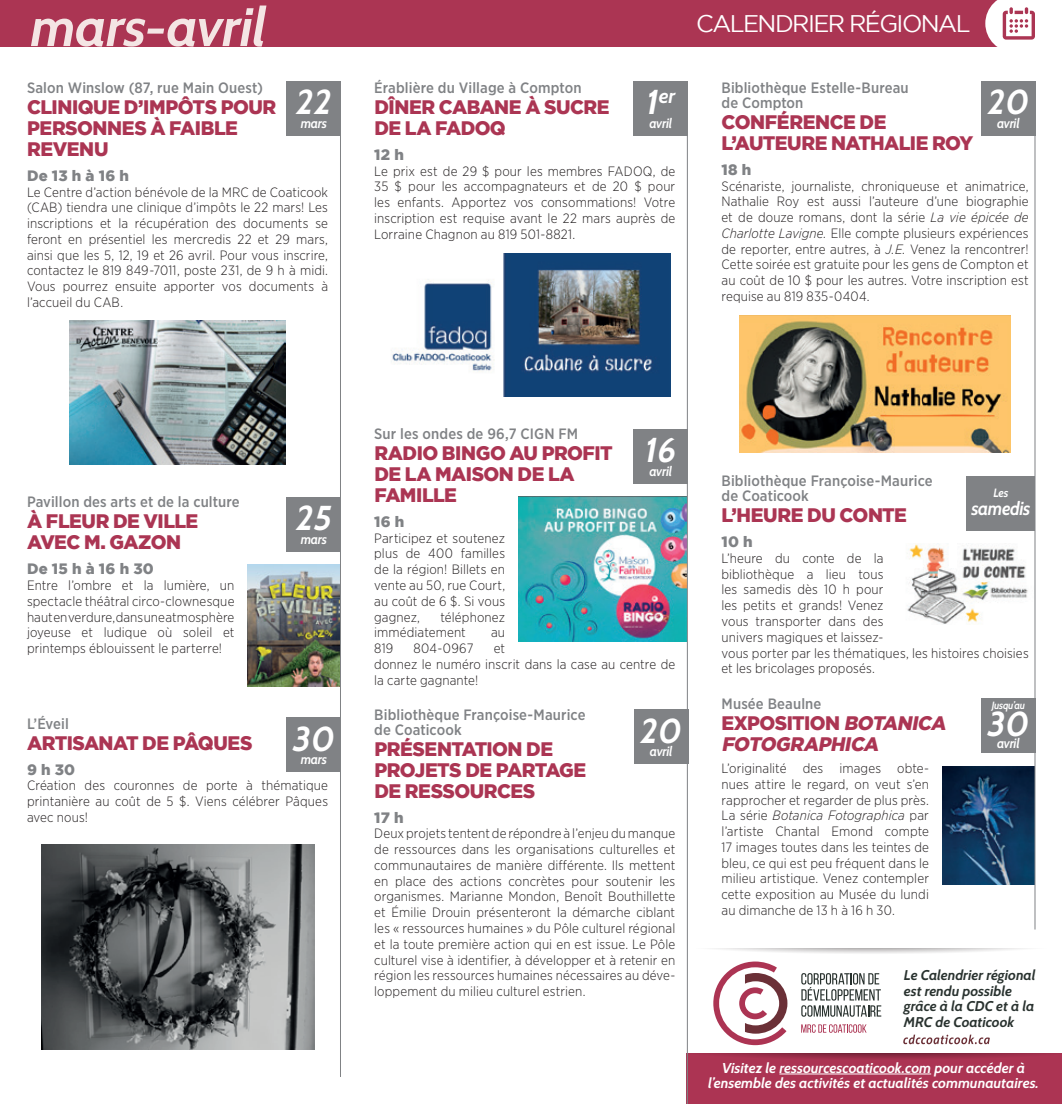
<style>
.page{position:relative;width:1062px;height:1104px;background:#fff}
.page>*{position:absolute;margin:0;border:0;box-sizing:border-box;transform-origin:0 0}
.t1{font:italic 700 54px "Cabin";letter-spacing:-.01em;color:#f4e5e4}
.t2{font:italic 700 34.5px "Cabin";color:#fff}
.t3{font:24px "Gotham";letter-spacing:-.065em;color:#fff}
.t4{font:italic 700 20.1px "Cabin";color:#fff}
.t5{font:900 19.5px/21px "Gotham";letter-spacing:-.025em;color:#ab3553}
.t6{font:italic 900 19.5px/21px "Gotham";color:#ab3553}
.t7{font:italic 700 18.75px "Cabin";letter-spacing:-.02em;color:#fff;scale:.92 1}
.t8{font:500 15px/15px "Gotham Narrow";letter-spacing:.01em;color:#808285}
.t9{font:900 15px "Gotham";letter-spacing:.02em;color:#808285}
.t10{font:italic 700 14.25px/15.8px "Cabin";color:#fff;text-align:center}
.t11{font:italic 700 14.1px/15.6px "Cabin";color:#29322f}
.t12{font:300 13.5px/15.8px "Gotham Narrow";letter-spacing:.01em;color:#231f20;text-align:justify}
.t13{font:italic 700 13.5px "Cabin";letter-spacing:-.02em;color:#fff;scale:.92 1}
.t14{font:italic 700 12px "Cabin";color:#fff;scale:.92 1}
.t15{font:italic 700 10.5px "Cabin";letter-spacing:-.02em;color:#fff;scale:.92 1}
.s1{font-size:34.5px}
.s2{font-style:italic}
.s3{font-style:normal}
</style>
<div class="page">
<div style="left:0;top:0;width:1016px;height:46px;background:#ab3553"></div>
<svg style="left:985px;top:0;width:50px;height:47px"></svg>
<svg style="left:688px;top:1053px;width:374px;height:50px;background:#a93452"></svg>
<svg style="left:714px;top:948px;width:313px;height:6px"></svg>
<hr style="left:779px;top:1073px;width:152px;height:1px;background:#fff">
<svg style="left:903px;top:1034px;width:87px;height:9px"></svg>
<svg style="left:801px;top:973px;width:80px;height:43px"></svg>
<svg style="left:801px;top:1024px;width:66px;height:8px"></svg>
<svg style="left:713px;top:961px;width:74px;height:83px"></svg>
<div style="left:287px;top:81px;width:54px;height:54px;background:#808285"></div>
<div style="left:634px;top:81px;width:54px;height:54px;background:#808285"></div>
<div style="left:634px;top:429px;width:54px;height:54px;background:#808285"></div>
<div style="left:981px;top:81px;width:54px;height:54px;background:#808285"></div>
<div style="left:634px;top:709px;width:54px;height:54px;background:#808285"></div>
<div style="left:981px;top:698px;width:54px;height:54px;background:#808285"></div>
<div style="left:287px;top:497px;width:54px;height:54px;background:#808285"></div>
<div style="left:287px;top:717px;width:54px;height:54px;background:#808285"></div>
<div style="left:966px;top:476px;width:69px;height:54px;background:#808285"></div>
<img style="left:70px;top:321px;width:215px;height:143px">
<img style="left:391px;top:253px;width:279px;height:144px">
<img style="left:519px;top:496px;width:168px;height:145px">
<img style="left:41px;top:844px;width:273px;height:204px">
<img style="left:907px;top:543px;width:128px;height:81px">
<img style="left:248px;top:564px;width:92px;height:122px">
<img style="left:942px;top:766px;width:93px;height:118px">
<hr style="left:340px;top:81px;width:1px;height:995px;background:#808285">
<hr style="left:687px;top:81px;width:1px;height:1022px;background:#808285">
<img style="left:740px;top:315px;width:271px;height:137px">
<hr style="left:1035px;top:81px;width:1px;height:848px;background:#808285">
<h1 class="t1" style="left:31px;top:-6px;width:238px">mars-avril</h1>
<h3 class="t3" style="left:696px;top:10px;width:276px">CALENDRIER RÉGIONAL</h3>
<p class="t8" style="left:27px;top:80px;width:238px">Salon Winslow (87, rue Main Ouest)</p>
<h3 class="t5" style="left:27px;top:96px;width:251px">CLINIQUE D’IMPÔTS POUR<br>PERSONNES À FAIBLE<br>REVENU</h3>
<p class="t9" style="left:27px;top:167px;width:103px">De 13 h à 16 h</p>
<p class="t12" style="left:27px;top:184px;width:303px">Le Centre d’action bénévole de la MRC de Coaticook (CAB) tiendra une clinique d’impôts le 22 mars! Les inscriptions et la récupération des documents se feront en présentiel les mercredis 22 et 29 mars, ainsi que les 5, 12, 19 et 26 avril. Pour vous inscrire, contactez le 819 849-7011, poste 231, de 9 h à midi.<br>Vous pourrez ensuite apporter vos documents à l’accueil du CAB.</p>
<h2 class="t2" style="left:296px;top:81px;width:37px">22</h2>
<p class="t13" style="left:301px;top:115px;width:30px">mars</p>
<p class="t8" style="left:374px;top:80px;width:209px">Érablière du Village à Compton</p>
<h3 class="t5" style="left:374px;top:96px;width:237px">DÎNER CABANE À SUCRE<br>DE LA FADOQ</h3>
<p class="t9" style="left:374px;top:146px;width:31px">12 h</p>
<p class="t12" style="left:374px;top:163px;width:303px">Le prix est de 29 $ pour les membres FADOQ, de 35 $ pour les accompagnateurs et de 20 $ pour les enfants. Apportez vos consommations! Votre inscription est requise avant le 22 mars auprès de Lorraine Chagnon au 819 501-8821.</p>
<h3 class="t4" style="left:646px;top:84px;width:31px"><span class="s1">1</span>er</h3>
<p class="t13" style="left:649px;top:115px;width:26px">avril</p>
<p class="t8" style="left:721px;top:80px;width:189px">Bibliothèque Estelle-Bureau de Compton</p>
<h3 class="t5" style="left:722px;top:111px;width:253px">CONFÉRENCE DE<br>L’AUTEURE NATHALIE ROY</h3>
<p class="t9" style="left:721px;top:161px;width:31px">18 h</p>
<p class="t12" style="left:721px;top:178px;width:309px">Scénariste, journaliste, chroniqueuse et animatrice, Nathalie Roy est aussi l’auteure d’une biographie et de douze romans, dont la série <span class="s2">La vie épicée de Charlotte Lavigne.</span> Elle compte plusieurs expériences de reporter, entre autres, à <span class="s2">J.E.</span> Venez la rencontrer!<br>Cette soirée est gratuite pour les gens de Compton et au coût de 10 $ pour les autres. Votre inscription est requise au 819 835-0404.</p>
<h2 class="t2" style="left:987px;top:81px;width:43px">20</h2>
<p class="t13" style="left:997px;top:115px;width:26px">avril</p>
<p class="t8" style="left:27px;top:494px;width:214px">Pavillon des arts et de la culture</p>
<h3 class="t5" style="left:27px;top:510px;width:173px">À FLEUR DE VILLE<br>AVEC M. GAZON</h3>
<p class="t9" style="left:27px;top:560px;width:128px">De 15 h à 16 h 30</p>
<p class="t12" style="left:27px;top:577px;width:209px">Entre l’ombre et la lumière, un spectacle théâtral circo-clownesque haut en verdure, dans une atmosphère joyeuse et ludique où soleil et printemps éblouissent le parterre!</p>
<h2 class="t2" style="left:296px;top:497px;width:38px">25</h2>
<p class="t13" style="left:301px;top:531px;width:30px">mars</p>
<p class="t8" style="left:27px;top:715px;width:43px">L’Éveil</p>
<h3 class="t5" style="left:27px;top:731px;width:227px">ARTISANAT DE PÂQUES</h3>
<p class="t9" style="left:27px;top:760px;width:50px">9 h 30</p>
<p class="t12" style="left:27px;top:777px;width:303px">Création des couronnes de porte à thématique printanière au coût de 5 $. Viens célébrer Pâques avec nous!</p>
<h2 class="t2" style="left:293px;top:717px;width:44px">30</h2>
<p class="t13" style="left:301px;top:751px;width:30px">mars</p>
<p class="t8" style="left:374px;top:426px;width:205px">Sur les ondes de 96,7 CIGN FM</p>
<h3 class="t5" style="left:374px;top:442px;width:240px">RADIO BINGO AU PROFIT<br>DE LA MAISON DE LA<br>FAMILLE</h3>
<p class="t9" style="left:374px;top:513px;width:32px">16 h</p>
<p class="t12" style="left:374px;top:529px;width:132px">Participez et soutenez plus de 400 familles de la région! Billets en vente au 50, rue Court, au coût de 6 $. Si vous gagnez,</p>
<p class="t12" style="left:374px;top:608px;width:132px;text-indent:66px">téléphonez immédiatement</p>
<p class="t12" style="left:491px;top:624px;width:16px">au</p>
<h2 class="t2" style="left:645px;top:429px;width:33px">16</h2>
<p class="t13" style="left:649px;top:463px;width:26px">avril</p>
<p class="t12" style="left:374px;top:640px;width:21px">819</p>
<p class="t12" style="left:413px;top:640px;width:62px">804-0967</p>
<p class="t12" style="left:374px;top:640px;width:303px;text-align:left;text-indent:119px">et<br>donnez le numéro inscrit dans la case au centre de la carte gagnante!</p>
<p class="t8" style="left:374px;top:706px;width:213px">Bibliothèque Françoise-Maurice de Coaticook</p>
<h3 class="t5" style="left:374px;top:737px;width:213px">PRÉSENTATION DE<br>PROJETS DE PARTAGE<br>DE RESSOURCES</h3>
<p class="t9" style="left:374px;top:808px;width:31px">17 h</p>
<p class="t12" style="left:374px;top:825px;width:303px">Deux projets tentent de répondre à l’enjeu du manque de ressources dans les organisations culturelles et communautaires de manière différente. Ils mettent en place des actions concrètes pour soutenir les organismes. Marianne Mondon, Benoît Bouthillette et Émilie Drouin présenteront la démarche ciblant les « ressources humaines » du Pôle culturel régional et la toute première action qui en est issue. Le Pôle culturel vise à identifier, à développer et à retenir en région les ressources humaines nécessaires au déve&shy;loppement du milieu culturel estrien.</p>
<h2 class="t2" style="left:640px;top:709px;width:43px">20</h2>
<p class="t13" style="left:650px;top:743px;width:26px">avril</p>
<p class="t8" style="left:721px;top:473px;width:213px">Bibliothèque Françoise-Maurice de Coaticook</p>
<h3 class="t5" style="left:722px;top:504px;width:187px">L’HEURE DU CONTE</h3>
<p class="t9" style="left:721px;top:533px;width:33px">10 h</p>
<p class="t12" style="left:721px;top:550px;width:309px;text-align:left">L’heure du conte de la<br>bibliothèque a lieu tous<br>les samedis dès 10 h pour<br>les petits et grands! Venez<br>vous transporter dans des<br>univers magiques et laissez-<br>vous porter par les thématiques, les histoires choisies et les bricolages proposés.</p>
<p class="t8" style="left:721px;top:695px;width:101px">Musée Beaulne</p>
<h3 class="t6" style="left:722px;top:711px;width:229px"><span class="s3">EXPOSITION</span> BOTANICA<br>FOTOGRAPHICA</h3>
<p class="t12" style="left:721px;top:760px;width:209px">L’originalité des images obte&shy;nues attire le regard, on veut s’en rapprocher et regarder de plus près.<br>La série <span class="s2">Botanica Fotographica</span> par l’artiste Chantal Emond compte 17 images toutes dans les teintes de bleu, ce qui est peu fréquent dans le milieu artistique. Venez contempler cette exposition au Musée du lundi au dimanche de 13 h à 16 h 30.</p>
<p class="t14" style="left:993px;top:485px;width:18px">Les</p>
<h3 class="t7" style="left:971px;top:497px;width:66px">samedis</h3>
<p class="t15" style="left:992px;top:699px;width:38px">Jusqu’au</p>
<h2 class="t2" style="left:987px;top:703px;width:44px">30</h2>
<p class="t13" style="left:997px;top:735px;width:26px">avril</p>
<p class="t11" style="left:904px;top:967px;width:133px">Le Calendrier régional est rendu possible grâce à la CDC et à la<br>MRC de Coaticook</p>
<p class="t10" style="left:708px;top:1059px;width:332px">Visitez le ressourcescoaticook.com pour accéder à l’ensemble des activités et actualités communautaires.</p>
</div>
